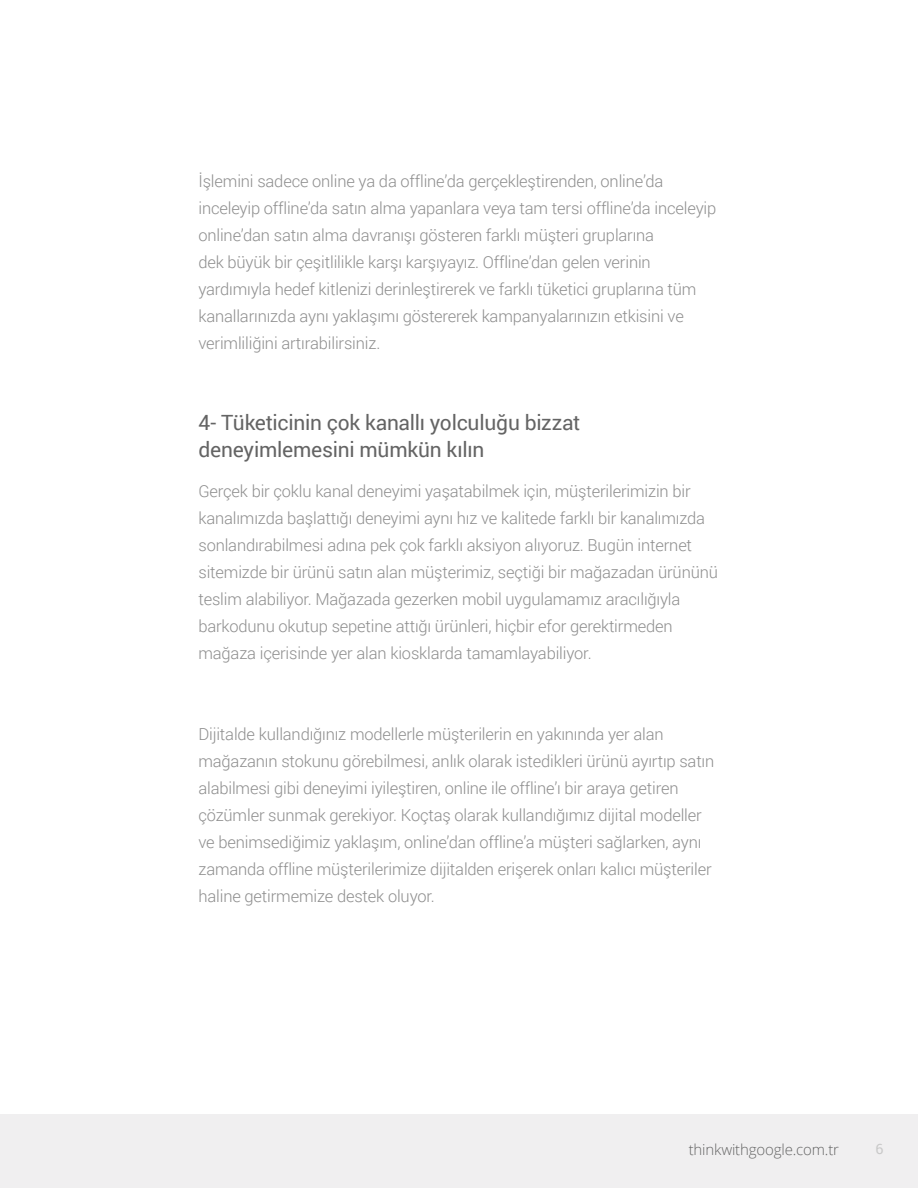
<style>
.page{position:relative;width:918px;height:1188px;background:#fff}
.page>*{position:absolute;margin:0;border:0;box-sizing:border-box;transform-origin:0 0}
.t1{font:21px/27px "Roboto";letter-spacing:-.01em;color:#646464}
.t2{font:300 16.5px/27px "Roboto";letter-spacing:-.01em;color:#8e8e8e}
.t3{font:300 15.75px "Open Sans";letter-spacing:.01em;color:#666766}
.t4{font:300 15px "Open Sans";letter-spacing:-.01em;color:#656565}
.t5{font:14.25px "Roboto";color:#c9c9c9}
</style>
<div class="page">
<div style="left:0;top:1114px;width:918px;height:74px;background:#f0eff0"></div>
<p class="t2" style="left:198px;top:167px;width:519px">İşlemini sadece online ya da offline’da gerçekleştirenden, online’da inceleyip offline’da satın alma yapanlara veya tam tersi offline’da inceleyip online’dan satın alma davranışı gösteren farklı müşteri gruplarına<br>dek büyük bir çeşitlilikle karşı karşıyayız. Offline’dan gelen verinin yardımıyla hedef kitlenizi derinleştirerek ve farklı tüketici gruplarına tüm kanallarınızda aynı yaklaşımı göstererek kampanyalarınızın etkisini ve verimliliğini artırabilirsiniz.</p>
<p class="t1" style="left:198px;top:408px;width:384px">4- Tüketicinin çok kanallı yolculuğu bizzat deneyimlemesini mümkün kılın</p>
<p class="t2" style="left:198px;top:477px;width:521px">Gerçek bir çoklu kanal deneyimi yaşatabilmek için, müşterilerimizin bir kanalımızda başlattığı deneyimi aynı hız ve kalitede farklı bir kanalımızda sonlandırabilmesi adına pek çok farklı aksiyon alıyoruz. Bugün internet sitemizde bir ürünü satın alan müşterimiz, seçtiği bir mağazadan ürününü teslim alabiliyor. Mağazada gezerken mobil uygulamamız aracılığıyla barkodunu okutup sepetine attığı ürünleri, hiçbir efor gerektirmeden mağaza içerisinde yer alan kiosklarda tamamlayabiliyor.</p>
<p class="t2" style="left:198px;top:720px;width:517px">Dijitalde kullandığınız modellerle müşterilerin en yakınında yer alan mağazanın stokunu görebilmesi, anlık olarak istedikleri ürünü ayırtıp satın alabilmesi gibi deneyimi iyileştiren, online ile offline’ı bir araya getiren çözümler sunmak gerekiyor. Koçtaş olarak kullandığımız dijital modeller ve benimsediğimiz yaklaşım, online’dan offline’a müşteri sağlarken, aynı zamanda offline müşterilerimize dijitalden erişerek onları kalıcı müşteriler haline getirmemize destek oluyor.</p>
<p class="t3" style="left:698px;top:1140px;width:151px">thinkwithgoogle.com</p>
<p class="t5" style="left:876px;top:1139px;width:10px">6</p>
<p class="t4" style="left:689px;top:1139px;width:152px">thinkwithgoogle.com.tr</p>
</div>
